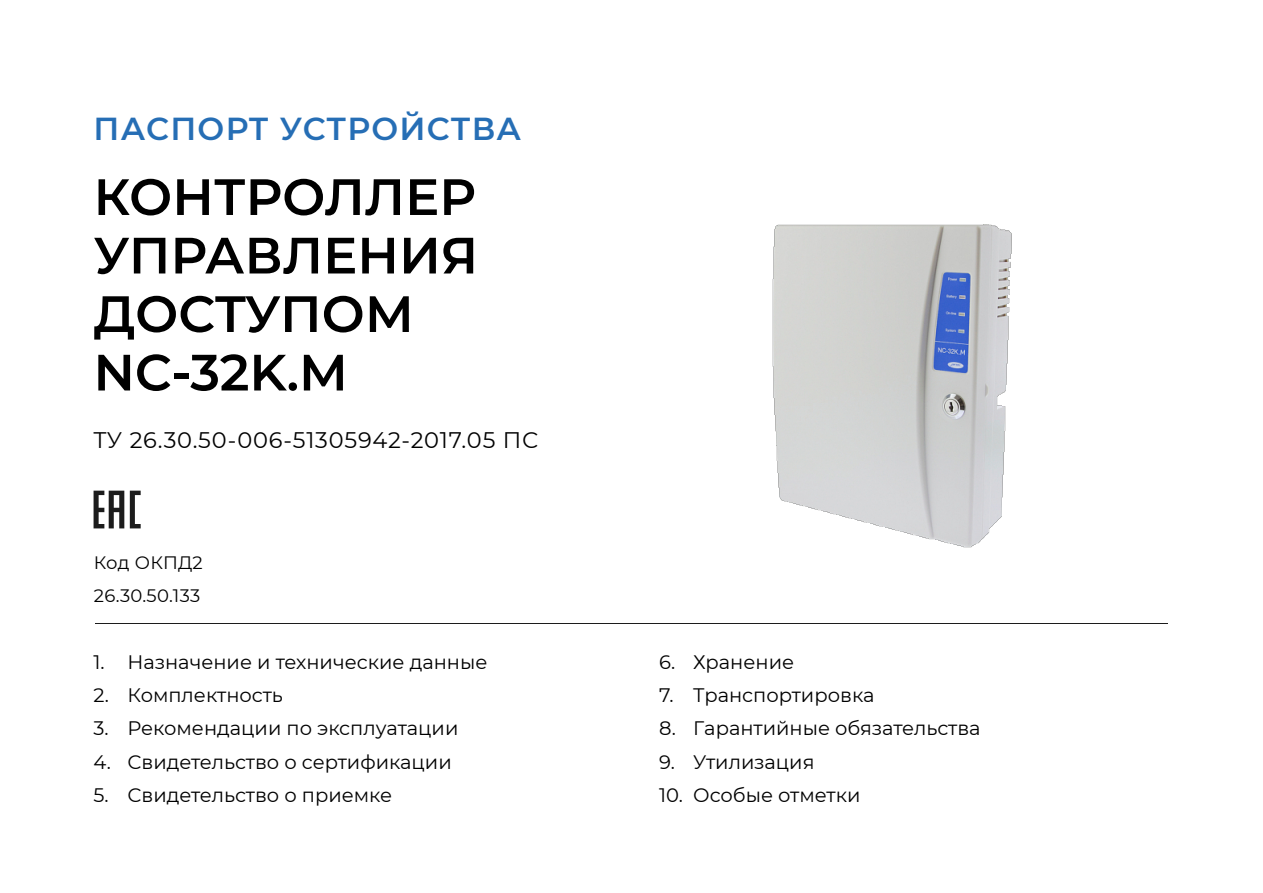
<style>
.page{position:relative;width:1263px;height:893px;background:#fff}
.page>*{position:absolute;margin:0;border:0;box-sizing:border-box;transform-origin:0 0}
.Заголовок_обложки{font:600 51px "Montserrat";color:#000}
.t1{font:600 31.8px "Montserrat";letter-spacing:.04em;color:#266eb5}
.Заголовок_обложки-2{font:22.5px "Montserrat";letter-spacing:.035em;color:#000}
.t2{font:19.5px "Montserrat";color:#000}
.t3{font:18px/33px "Montserrat";letter-spacing:.015em;color:#000}
</style>
<div class="page">
<img style="left:772px;top:224px;width:240px;height:324px">
<hr style="left:95px;top:623px;width:1072px;height:1px;background:#1c1c1c">
<svg style="left:94px;top:491px;width:47px;height:37px"></svg>
<p class="t1" style="left:94px;top:106px;width:429px">ПАСПОРТ УСТРОЙСТВА</p>
<p class="Заголовок_обложки" style="left:94px;top:161px;width:384px">КОНТРОЛЛЕР</p>
<p class="Заголовок_обложки" style="left:94px;top:219px;width:386px">УПРАВЛЕНИЯ</p>
<p class="Заголовок_обложки" style="left:94px;top:278px;width:322px">ДОСТУПОМ</p>
<p class="Заголовок_обложки" style="left:94px;top:336px;width:256px">NC-32K.M</p>
<p class="Заголовок_обложки-2" style="left:94px;top:424px;width:446px">ТУ 26.30.50-006-51305942-2017.05 ПС</p>
<p class="t3" style="left:94px;top:545px;width:110px">Код ОКПД2<br>26.30.50.133</p>
<p class="t2" style="left:94px;top:649px;width:395px">1. Назначение и технические данные</p>
<p class="t2" style="left:94px;top:682px;width:191px">2. Комплектность</p>
<p class="t2" style="left:94px;top:715px;width:366px">3. Рекомендации по эксплуатации</p>
<p class="t2" style="left:94px;top:748px;width:360px">4. Свидетельство о сертификации</p>
<p class="t2" style="left:94px;top:781px;width:300px">5. Свидетельство о приемке</p>
<p class="t2" style="left:659px;top:649px;width:137px">6. Хранение</p>
<p class="t2" style="left:659px;top:682px;width:217px">7. Транспортировка</p>
<p class="t2" style="left:659px;top:715px;width:323px">8. Гарантийные обязательства</p>
<p class="t2" style="left:659px;top:748px;width:157px">9. Утилизация</p>
<p class="t2" style="left:659px;top:781px;width:203px">10. Особые отметки</p>
</div>
